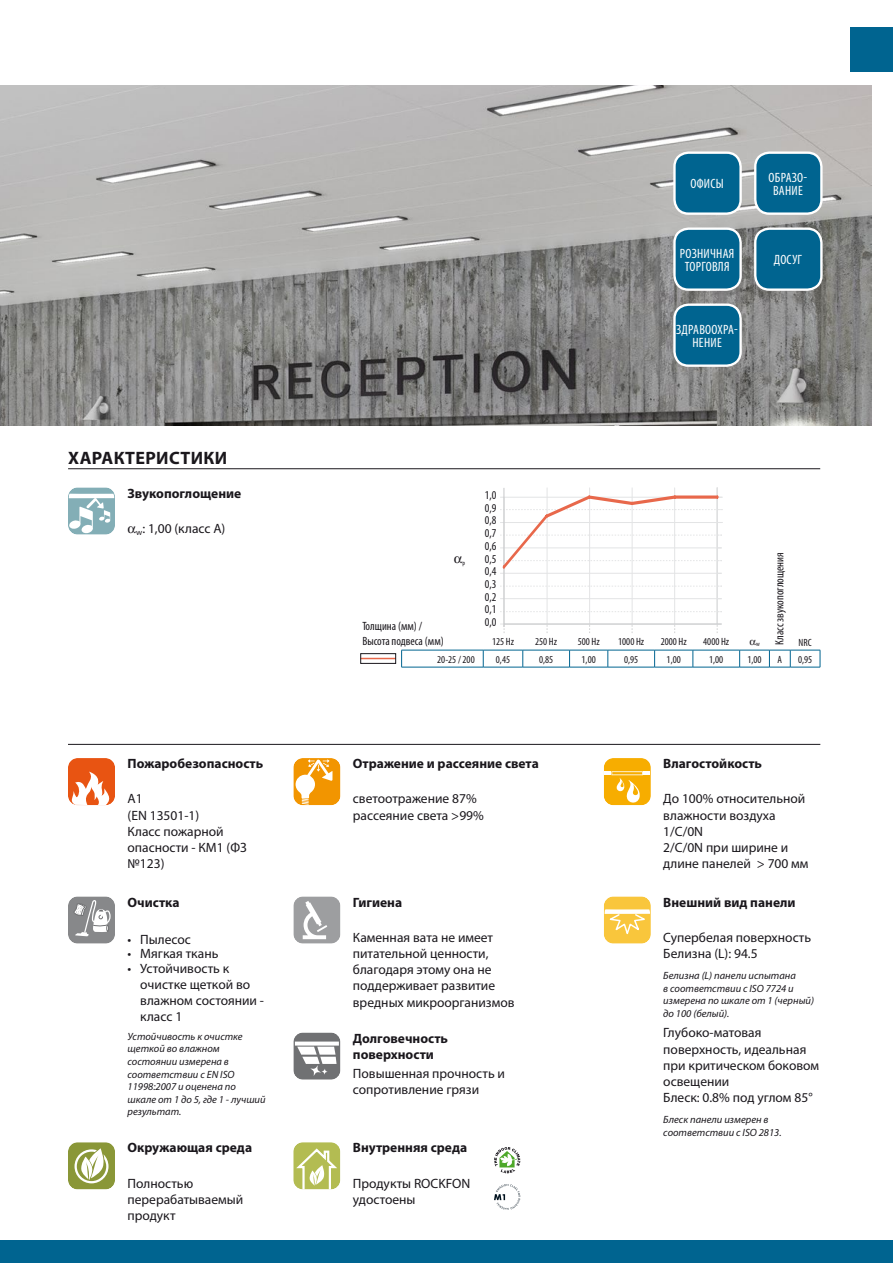
<style>
.page{position:relative;width:893px;height:1263px;background:#fff}
.page>*{position:absolute;margin:0;border:0;box-sizing:border-box;transform-origin:0 0}
.t1{font:127.35px "Chartwell Lines 50";color:#e8684b;scale:.67 1}
.t2{font:700 18px "Myriad Pro";letter-spacing:.02em;color:#1a171c}
.t3{font:13.5px/16.2px "Myriad Pro";color:#1a171c}
.t4{font:700 13.5px/16.2px "Myriad Pro";color:#1a171c}
.t5{font:condensed 13.5px/12.9px "Myriad Pro";letter-spacing:.02em;color:#fff;text-align:center}
.t6{font:condensed 12px/12.8px "Myriad Pro";color:#1a171c;text-align:justify}
.t7{font:italic 10.5px/12.6px "Myriad Pro";color:#1a171c}
.t8{font:condensed 10.5px "Myriad Pro";color:#1a171c}
.t9{font:condensed 6.45px "Myriad Pro";color:#1a171c}
</style>
<div class="page">
<img style="left:0;top:86px;width:872px;height:340px">
<hr style="left:401px;top:650px;width:82px;height:1px;background:#006490">
<svg style="left:401px;top:650px;width:1px;height:17px"></svg>
<hr style="left:483px;top:650px;width:40px;height:1px;background:#006490">
<svg style="left:483px;top:650px;width:1px;height:17px"></svg>
<hr style="left:523px;top:650px;width:47px;height:1px;background:#006490">
<svg style="left:522px;top:650px;width:1px;height:17px"></svg>
<hr style="left:570px;top:650px;width:38px;height:1px;background:#006490">
<svg style="left:569px;top:650px;width:1px;height:17px"></svg>
<hr style="left:608px;top:650px;width:47px;height:1px;background:#006490">
<svg style="left:608px;top:650px;width:1px;height:17px"></svg>
<hr style="left:655px;top:650px;width:38px;height:1px;background:#006490">
<svg style="left:654px;top:650px;width:1px;height:17px"></svg>
<hr style="left:693px;top:650px;width:47px;height:1px;background:#006490">
<svg style="left:693px;top:650px;width:1px;height:17px"></svg>
<hr style="left:790px;top:650px;width:30px;height:1px;background:#006490">
<svg style="left:820px;top:650px;width:1px;height:17px"></svg>
<hr style="left:401px;top:667px;width:82px;height:1px;background:#006490">
<hr style="left:483px;top:667px;width:40px;height:1px;background:#006490">
<hr style="left:523px;top:667px;width:47px;height:1px;background:#006490">
<hr style="left:570px;top:667px;width:38px;height:1px;background:#006490">
<hr style="left:608px;top:667px;width:47px;height:1px;background:#006490">
<hr style="left:655px;top:667px;width:38px;height:1px;background:#006490">
<hr style="left:693px;top:667px;width:47px;height:1px;background:#006490">
<hr style="left:790px;top:667px;width:30px;height:1px;background:#006490">
<hr style="left:361px;top:658px;width:35px;height:1px;background:#e8684b">
<div style="left:361px;top:653px;width:35px;height:10px;border:1px solid #1a171c"></div>
<hr style="left:504px;top:497px;width:218px;height:1px;background:#e3e4e5">
<hr style="left:504px;top:598px;width:218px;height:1px;background:#e3e4e5">
<hr style="left:504px;top:522px;width:218px;height:1px;background:#e3e4e5">
<hr style="left:504px;top:548px;width:218px;height:1px;background:#e3e4e5">
<hr style="left:504px;top:573px;width:218px;height:1px;background:#e3e4e5">
<svg style="left:500px;top:624px;width:5px;height:9px"></svg>
<hr style="left:547px;top:488px;width:1px;height:136px;background:#e3e4e5">
<hr style="left:589px;top:488px;width:1px;height:136px;background:#e3e4e5">
<hr style="left:632px;top:488px;width:1px;height:136px;background:#e3e4e5">
<hr style="left:674px;top:488px;width:1px;height:136px;background:#e3e4e5">
<hr style="left:717px;top:488px;width:1px;height:136px;background:#e3e4e5">
<svg style="left:500px;top:611px;width:222px;height:1px"></svg>
<svg style="left:500px;top:586px;width:222px;height:1px"></svg>
<svg style="left:500px;top:560px;width:222px;height:1px"></svg>
<svg style="left:500px;top:535px;width:222px;height:1px"></svg>
<svg style="left:500px;top:509px;width:223px;height:1px"></svg>
<hr style="left:504px;top:488px;width:1px;height:139px;background:#c6c7c9">
<hr style="left:504px;top:624px;width:218px;height:1px;background:#c6c7c9">
<div style="left:850px;top:28px;width:43px;height:44px;background:#006490"></div>
<div style="left:674px;top:153px;width:67px;height:61px;background:#006490;border-radius:14px"></div>
<div style="left:673px;top:151px;width:69px;height:64px;border:2px solid #fff;border-radius:14px"></div>
<div style="left:755px;top:153px;width:66px;height:61px;background:#006490;border-radius:14px"></div>
<div style="left:754px;top:151px;width:69px;height:64px;border:2px solid #fff;border-radius:14px"></div>
<div style="left:674px;top:229px;width:67px;height:61px;background:#006490;border-radius:14px"></div>
<div style="left:673px;top:227px;width:69px;height:64px;border:2px solid #fff;border-radius:14px"></div>
<div style="left:674px;top:305px;width:67px;height:61px;background:#006490;border-radius:14px"></div>
<div style="left:673px;top:303px;width:69px;height:64px;border:2px solid #fff;border-radius:14px"></div>
<div style="left:755px;top:229px;width:66px;height:61px;background:#006490;border-radius:14px"></div>
<div style="left:754px;top:227px;width:69px;height:64px;border:2px solid #fff;border-radius:14px"></div>
<hr style="left:68px;top:468px;width:752px;height:1px;background:#1a171c">
<svg style="left:68px;top:487px;width:47px;height:48px"></svg>
<div style="left:0;top:1240px;width:893px;height:23px;background:#006490"></div>
<hr style="left:68px;top:744px;width:752px;height:1px;background:#1a171c">
<svg style="left:68px;top:758px;width:47px;height:47px"></svg>
<svg style="left:604px;top:758px;width:47px;height:47px;background:#f8bc2f"></svg>
<svg style="left:293px;top:758px;width:47px;height:47px"></svg>
<svg style="left:68px;top:896px;width:47px;height:48px"></svg>
<svg style="left:293px;top:896px;width:47px;height:48px"></svg>
<svg style="left:293px;top:1032px;width:47px;height:48px"></svg>
<svg style="left:295px;top:1041px;width:44px;height:4px"></svg>
<svg style="left:604px;top:896px;width:47px;height:48px;background:#fad265"></svg>
<svg style="left:68px;top:1142px;width:47px;height:47px"></svg>
<svg style="left:293px;top:1142px;width:47px;height:47px"></svg>
<svg style="left:494px;top:1147px;width:26px;height:26px"></svg>
<svg style="left:494px;top:1184px;width:26px;height:26px"></svg>
<svg style="left:739px;top:649px;width:52px;height:19px"></svg>
<h2 class="t2" style="left:68px;top:446px;width:160px">ХАРАКТЕРИСТИКИ</h2>
<p class="t4" style="left:128px;top:484px;width:115px">Звукопоглощение</p>
<p class="t3" style="left:136px;top:520px;width:91px"><sub>w</sub>: 1,00 (класс A)</p>
<p class="t4" style="left:128px;top:755px;width:137px">Пожаробезопасность</p>
<p class="t3" style="left:128px;top:790px;width:121px">A1<br>(EN 13501-1)<br>Класс пожарной опасности - КМ1 (ФЗ №123)</p>
<p class="t4" style="left:128px;top:893px;width:54px">Очистка</p>
<p class="t3" style="left:128px;top:931px;width:65px">• Пылесос</p>
<p class="t3" style="left:128px;top:945px;width:92px">• Мягкая ткань</p>
<p class="t3" style="left:140px;top:960px;width:125px;text-indent:-13px">• Устойчивость к очистке щеткой во влажном состоянии - класс 1</p>
<p class="t7" style="left:128px;top:1030px;width:140px">Устойчивость к очистке щеткой во влажном состоянии измерена в соответствии с EN ISO<br>11998:2007 и оценена по шкале от 1 до 5, где 1 - лучший результат.</p>
<p class="t4" style="left:128px;top:1139px;width:126px">Окружающая среда</p>
<p class="t3" style="left:128px;top:1175px;width:117px">Полностью перерабатываемый продукт</p>
<p class="t5" style="left:691px;top:177px;width:35px">ОФИСЫ</p>
<p class="t5" style="left:769px;top:171px;width:40px">ОБРАЗО-<br>ВАНИЕ</p>
<p class="t5" style="left:680px;top:247px;width:56px">РОЗНИЧНАЯ<br>ТОРГОВЛЯ</p>
<p class="t5" style="left:676px;top:323px;width:63px">ЗДРАВООХРА-<br>НЕНИЕ</p>
<p class="t5" style="left:774px;top:253px;width:30px">ДОСУГ</p>
<p class="t9" style="left:462px;top:559px;width:4px">p</p>
<p class="t6" style="left:362px;top:619px;width:83px;line-height:14.4px">Толщина (мм) /<br>Высота подвеса (мм)</p>
<p class="t6" style="left:485px;top:488px;width:13px">1,0<br>0,9<br>0,8<br>0,7<br>0,6<br>0,5<br>0,4<br>0,3<br>0,2<br>0,1<br>0,0</p>
<h1 class="t1" style="left:504px;top:496px;width:324px">45+85+100+95+100+100</h1>
<p class="t8" style="left:492px;top:635px;width:23px">125 Hz</p>
<p class="t8" style="left:535px;top:635px;width:23px">250 Hz</p>
<p class="t8" style="left:578px;top:635px;width:23px">500 Hz</p>
<p class="t8" style="left:618px;top:635px;width:27px">1000 Hz</p>
<p class="t8" style="left:661px;top:635px;width:27px">2000 Hz</p>
<p class="t8" style="left:703px;top:635px;width:27px">4000 Hz</p>
<p class="t6" style="left:773px;top:645px;width:94px;rotate:-90deg">Класс звукопоглощения</p>
<p class="t9" style="left:756px;top:640px;width:5px">w</p>
<p class="t8" style="left:799px;top:636px;width:15px">NRC</p>
<p class="t8" style="left:437px;top:653px;width:39px">20-25 / 200</p>
<p class="t8" style="left:496px;top:653px;width:16px">0,45</p>
<p class="t8" style="left:539px;top:653px;width:16px">0,85</p>
<p class="t8" style="left:582px;top:653px;width:16px">1,00</p>
<p class="t8" style="left:624px;top:653px;width:16px">0,95</p>
<p class="t8" style="left:667px;top:653px;width:16px">1,00</p>
<p class="t8" style="left:709px;top:653px;width:16px">1,00</p>
<p class="t8" style="left:747px;top:653px;width:16px">1,00</p>
<p class="t8" style="left:777px;top:653px;width:6px">A</p>
<p class="t8" style="left:798px;top:653px;width:16px">0,95</p>
<p class="t4" style="left:353px;top:755px;width:187px">Отражение и рассеяние света</p>
<p class="t3" style="left:353px;top:790px;width:132px">светоотражение 87% рассеяние света &gt;99%</p>
<p class="t4" style="left:353px;top:893px;width:51px">Гигиена</p>
<p class="t3" style="left:353px;top:929px;width:163px">Каменная вата не имеет питательной ценности, благодаря этому она не поддерживает развитие вредных микроорганизмов</p>
<p class="t4" style="left:353px;top:1029px;width:97px">Долговечность поверхности</p>
<p class="t3" style="left:353px;top:1065px;width:154px">Повышенная прочность и сопротивление грязи</p>
<p class="t4" style="left:353px;top:1139px;width:116px">Внутренняя среда</p>
<p class="t3" style="left:353px;top:1175px;width:119px">Продукты ROCKFON удостоены</p>
<p class="t4" style="left:663px;top:755px;width:100px">Влагостойкость</p>
<p class="t3" style="left:663px;top:790px;width:147px">До 100% относительной влажности воздуха<br>1/C/0N<br>2/C/0N при ширине и длине панелей &gt; 700 мм</p>
<p class="t4" style="left:663px;top:893px;width:134px">Внешний вид панели</p>
<p class="t3" style="left:663px;top:929px;width:149px">Супербелая поверхность<br>Белизна (L): 94.5</p>
<p class="t7" style="left:663px;top:969px;width:152px">Белизна (L) панели испытана<br>в соответствии с ISO 7724 и измерена по шкале от 1 (черный) до 100 (белый).</p>
<p class="t3" style="left:663px;top:1024px;width:157px">Глубоко-матовая поверхность, идеальная при критическом боковом освещении<br>Блеск: 0.8% под углом 85°</p>
<p class="t7" style="left:663px;top:1113px;width:120px">Блеск панели измерен в соответствии с ISO 2813.</p>
</div>
